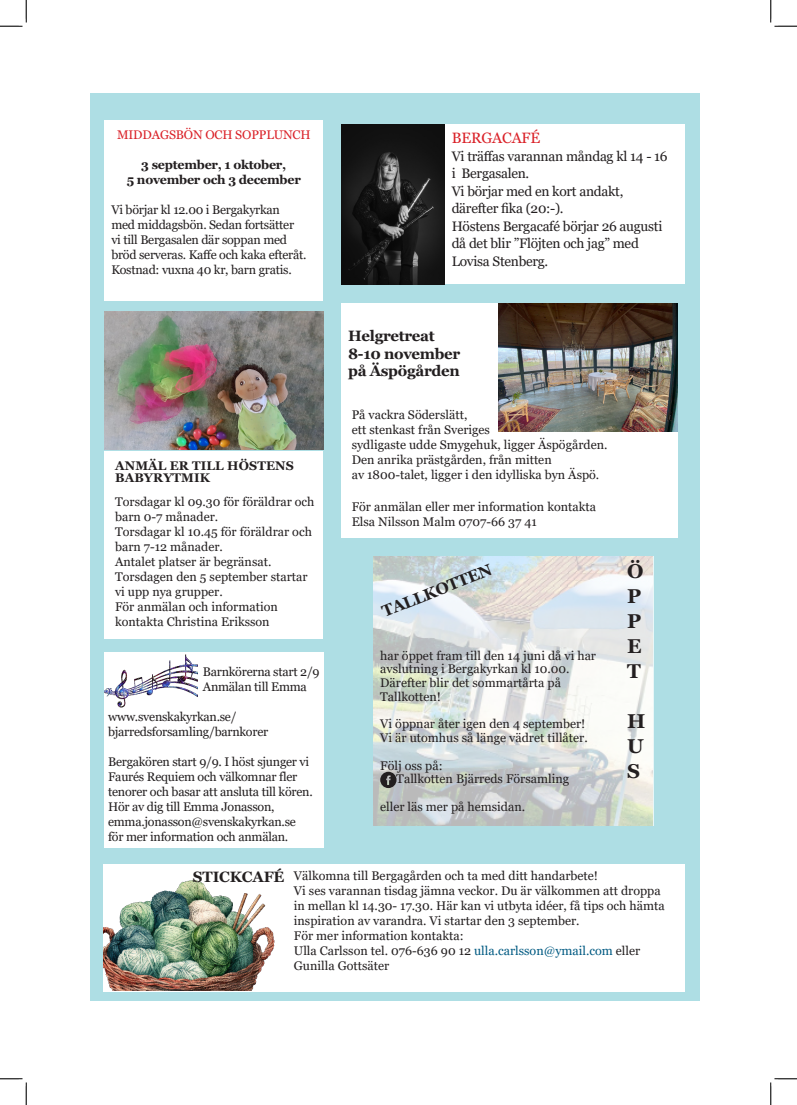
<style>
.page{position:relative;width:797px;height:1105px;background:#fff}
.page>*{position:absolute;margin:0;border:0;box-sizing:border-box;transform-origin:0 0}
._07_bildtext_svart{font:700 20px "Georgia";color:#231f20}
._13_Citat{font:700 16.25px "Georgia";color:#231f20}
._13_Citat-2{font:700 15px "Georgia";letter-spacing:-.02em;color:#231f20}
._03_rubrik_H3_bold{font:15px "Georgia";letter-spacing:-.01em;color:#da2128}
._03_rubrik_H3_bold-2{font:700 15px "Georgia";letter-spacing:-.01em;color:#231f20}
._03_rubrik_H3_bold-3{font:13.75px/17.5px "Georgia";letter-spacing:-.02em;color:#231f20}
._03_rubrik_H3_bold-4{font:12.5px/15px "Georgia";color:#231f20}
._13_Citat-3{font:12.5px/15px "Georgia";letter-spacing:-.02em;color:#231f20}
._03_rubrik_H3_bold-5{font:12.5px/15px "Georgia";letter-spacing:-.02em;color:#231f20}
._03_rubrik_H3_bold-6{font:700 12.5px "Georgia";letter-spacing:-.02em;color:#231f20}
._03_rubrik_H3_bold-7{font:700 12.5px/12.5px "Georgia";letter-spacing:.01em;color:#231f20}
._03_rubrik_H3_bold-8{font:12.5px "Georgia";letter-spacing:-.01em;color:#da2128}
.s1{color:#005a82}
</style>
<div class="page">
<div style="left:90px;top:93px;width:609px;height:908px;background:#aedee4"></div>
<div style="left:105px;top:121px;width:218px;height:180px;background:#fff"></div>
<div style="left:103px;top:864px;width:581px;height:128px;background:#fff"></div>
<div style="left:341px;top:125px;width:343px;height:159px;background:#fff"></div>
<div style="left:104px;top:652px;width:220px;height:195px;background:#fff"></div>
<img style="left:103px;top:880px;width:172px;height:111px">
<div style="left:341px;top:304px;width:336px;height:234px;background:#fff"></div>
<img style="left:498px;top:304px;width:179px;height:127px">
<svg style="left:620px;top:556px;width:33px;height:270px;background:#ebede9"></svg>
<svg style="left:373px;top:556px;width:247px;height:270px;background:#d8dcdc"></svg>
<svg style="left:380px;top:772px;width:16px;height:16px"></svg>
<div style="left:104px;top:451px;width:219px;height:187px;background:#fff"></div>
<img style="left:105px;top:311px;width:218px;height:139px">
<img style="left:104px;top:654px;width:93px;height:54px">
<img style="left:341px;top:125px;width:103px;height:159px">
<svg style="left:0;top:0;width:27px;height:27px"></svg>
<svg style="left:0;top:1078px;width:27px;height:27px"></svg>
<svg style="left:770px;top:0;width:27px;height:27px"></svg>
<svg style="left:770px;top:1078px;width:27px;height:27px"></svg>
<p class="_03_rubrik_H3_bold-8" style="left:117px;top:127px;width:195px">MIDDAGSBÖN OCH SOPPLUNCH</p>
<p class="_03_rubrik_H3_bold-6" style="left:141px;top:157px;width:146px">3 september, 1 oktober,</p>
<p class="_03_rubrik_H3_bold-6" style="left:127px;top:172px;width:175px">5 november och 3 december</p>
<p class="_03_rubrik_H3_bold-5" style="left:111px;top:203px;width:197px">Vi börjar kl 12.00 i Bergakyrkan med middagsbön. Sedan fortsätter vi till Bergasalen där soppan med bröd serveras. Kaffe och kaka efteråt.<br>Kostnad: vuxna 40 kr, barn gratis.</p>
<p class="_03_rubrik_H3_bold-7" style="left:115px;top:459px;width:180px">ANMÄL ER TILL HÖSTENS<br>BABYRYTMIK</p>
<p class="_03_rubrik_H3_bold-4" style="left:115px;top:495px;width:201px">Torsdagar kl 09.30 för föräldrar och barn 0-7 månader.</p>
<p class="_03_rubrik_H3_bold-4" style="left:115px;top:525px;width:198px">Torsdagar kl 10.45 för föräldrar och barn 7-12 månader.</p>
<p class="_03_rubrik_H3_bold-4" style="left:115px;top:555px;width:158px">Antalet platser är begränsat.</p>
<p class="_03_rubrik_H3_bold-4" style="left:115px;top:570px;width:194px">Torsdagen den 5 september startar vi upp nya grupper.</p>
<p class="_03_rubrik_H3_bold-4" style="left:115px;top:600px;width:164px">För anmälan och information kontakta Christina Eriksson</p>
<p class="_13_Citat-3" style="left:203px;top:665px;width:118px">Barnkörerna start 2/9</p>
<p class="_13_Citat-3" style="left:203px;top:680px;width:105px">Anmälan till Emma</p>
<p class="_13_Citat-3" style="left:108px;top:710px;width:130px">www.svenskakyrkan.se/</p>
<p class="_13_Citat-3" style="left:108px;top:725px;width:162px">bjarredsforsamling/barnkorer</p>
<p class="_13_Citat-3" style="left:108px;top:755px;width:206px">Bergakören start 9/9. I höst sjunger vi Faurés Requiem och välkomnar fler tenorer och basar att ansluta till kören.<br>Hör av dig till Emma Jonasson,</p>
<p class="_13_Citat-3" style="left:108px;top:815px;width:189px">emma.jonasson@svenskakyrkan.se</p>
<p class="_13_Citat-3" style="left:108px;top:830px;width:182px">för mer information och anmälan.</p>
<p class="_03_rubrik_H3_bold" style="left:452px;top:129px;width:90px">BERGACAFÉ</p>
<p class="_03_rubrik_H3_bold-3" style="left:451px;top:147px;width:217px">Vi träffas varannan måndag kl 14 - 16</p>
<p class="_03_rubrik_H3_bold-3" style="left:451px;top:165px;width:79px">i Bergasalen.</p>
<p class="_03_rubrik_H3_bold-3" style="left:451px;top:182px;width:173px">Vi börjar med en kort andakt,</p>
<p class="_03_rubrik_H3_bold-3" style="left:451px;top:200px;width:113px">därefter fika (20:-).</p>
<p class="_03_rubrik_H3_bold-3" style="left:451px;top:217px;width:212px">Höstens Bergacafé börjar 26 augusti då det blir ”Flöjten och jag” med</p>
<p class="_03_rubrik_H3_bold-3" style="left:451px;top:253px;width:98px">Lovisa Stenberg.</p>
<p class="_13_Citat-2" style="left:348px;top:326px;width:88px">Helgretreat</p>
<p class="_13_Citat-2" style="left:348px;top:344px;width:114px">8-10 november</p>
<p class="_13_Citat-2" style="left:348px;top:361px;width:113px">på Äspögården</p>
<p class="_03_rubrik_H3_bold-4" style="left:352px;top:407px;width:117px">På vackra Söderslätt,</p>
<p class="_03_rubrik_H3_bold-4" style="left:352px;top:422px;width:140px">ett stenkast från Sveriges</p>
<p class="_03_rubrik_H3_bold-4" style="left:352px;top:437px;width:257px">sydligaste udde Smygehuk, ligger Äspögården.</p>
<p class="_03_rubrik_H3_bold-4" style="left:352px;top:452px;width:201px">Den anrika prästgården, från mitten</p>
<p class="_03_rubrik_H3_bold-4" style="left:352px;top:467px;width:249px">av 1800-talet, ligger i den idylliska byn Äspö.</p>
<p class="_03_rubrik_H3_bold-4" style="left:352px;top:500px;width:246px">För anmälan eller mer information kontakta</p>
<p class="_03_rubrik_H3_bold-4" style="left:352px;top:515px;width:187px">Elsa Nilsson Malm 0707-66 37 41</p>
<p class="_13_Citat" style="left:379px;top:602px;width:118px;rotate:-22deg">TALLKOTTEN</p>
<p class="_03_rubrik_H3_bold-4" style="left:380px;top:648px;width:217px">har öppet fram till den 14 juni då vi har</p>
<p class="_03_rubrik_H3_bold-4" style="left:380px;top:662px;width:191px;line-height:13.8px">avslutning i Bergakyrkan kl 10.00.<br>Därefter blir det sommartårta på<br>Tallkotten!</p>
<p class="_03_rubrik_H3_bold-4" style="left:380px;top:717px;width:207px">Vi öppnar åter igen den 4 september!</p>
<p class="_03_rubrik_H3_bold-4" style="left:380px;top:730px;width:209px">Vi är utomhus så länge vädret tillåter.</p>
<p class="_03_rubrik_H3_bold-4" style="left:380px;top:758px;width:64px">Följ oss på:</p>
<p class="_03_rubrik_H3_bold-4" style="left:396px;top:772px;width:174px">Tallkotten Bjärreds Församling</p>
<p class="_03_rubrik_H3_bold-4" style="left:380px;top:799px;width:146px">eller läs mer på hemsidan.</p>
<p class="_07_bildtext_svart" style="left:627px;top:558px;width:18px">Ö</p>
<p class="_07_bildtext_svart" style="left:627px;top:583px;width:16px">P</p>
<p class="_07_bildtext_svart" style="left:627px;top:608px;width:16px">P</p>
<p class="_07_bildtext_svart" style="left:627px;top:633px;width:16px">E</p>
<p class="_07_bildtext_svart" style="left:627px;top:658px;width:15px">T</p>
<p class="_07_bildtext_svart" style="left:627px;top:708px;width:20px">H</p>
<p class="_07_bildtext_svart" style="left:627px;top:733px;width:18px">U</p>
<p class="_07_bildtext_svart" style="left:627px;top:758px;width:14px">S</p>
<p class="_03_rubrik_H3_bold-2" style="left:193px;top:867px;width:93px">STICKCAFÉ</p>
<p class="_03_rubrik_H3_bold-4" style="left:294px;top:868px;width:306px">Välkomna till Bergagården och ta med ditt handarbete!</p>
<p class="_03_rubrik_H3_bold-4" style="left:294px;top:883px;width:372px">Vi ses varannan tisdag jämna veckor. Du är välkommen att droppa in mellan kl 14.30- 17.30. Här kan vi utbyta idéer, få tips och hämta inspiration av varandra. Vi startar den 3 september.</p>
<p class="_03_rubrik_H3_bold-4" style="left:294px;top:928px;width:171px">För mer information kontakta:</p>
<p class="_03_rubrik_H3_bold-4" style="left:294px;top:943px;width:348px">Ulla Carlsson tel. 076-636 90 12 <span class="s1">ulla.carlsson@ymail.com</span> eller<br>Gunilla Gottsäter</p>
</div>
